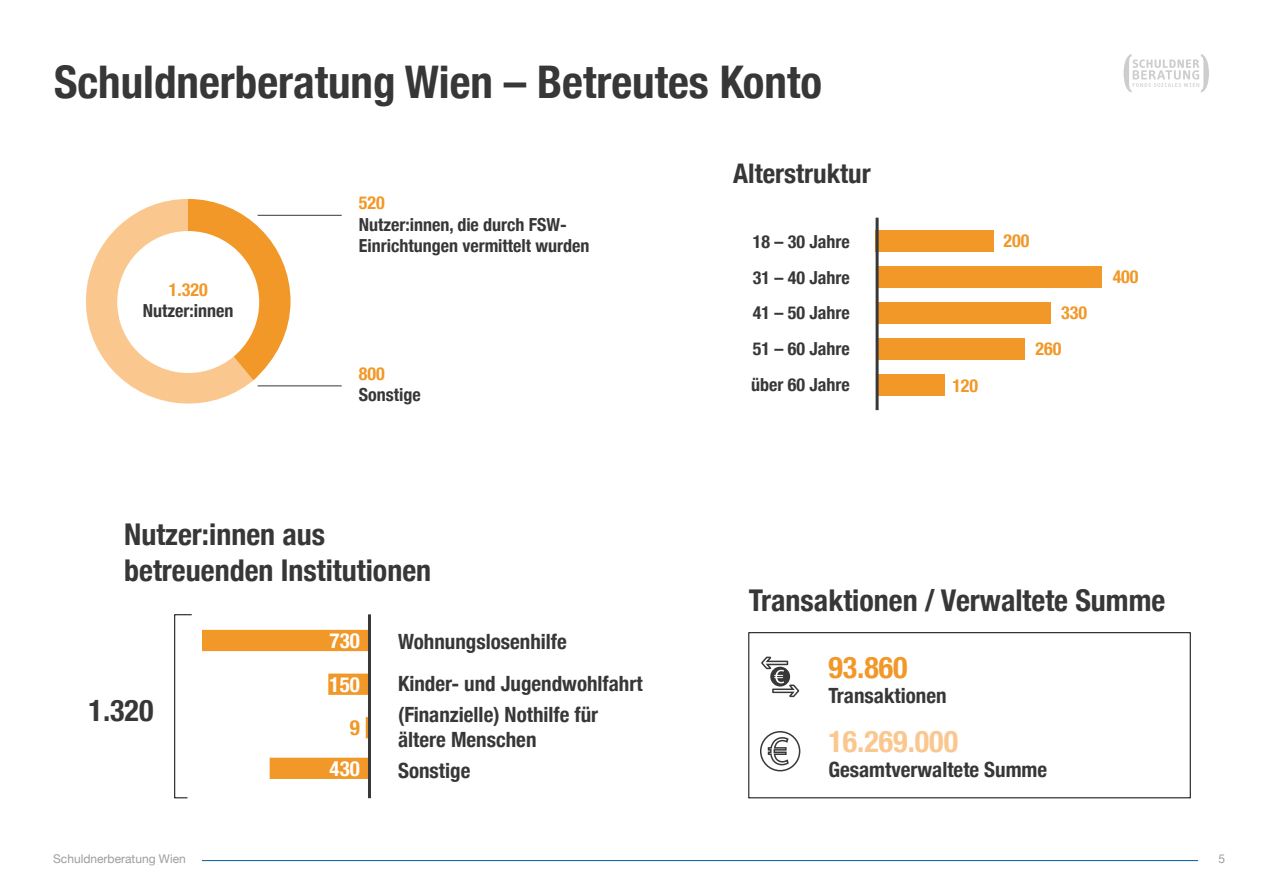
<style>
.page{position:relative;width:1263px;height:893px;background:#fff}
.page>*{position:absolute;margin:0;border:0;box-sizing:border-box;transform-origin:0 0}
.t1{font:700 condensed 45px "Helvetica Neue";color:#373737}
.t2{font:700 condensed 30px/36px "Helvetica Neue";color:#373737}
.t3{font:700 condensed 30px "Helvetica Neue";color:#fac78f}
.t4{font:700 condensed 30px "Helvetica Neue";color:#f19828}
.t5{font:700 condensed 27px "Helvetica Neue";color:#373737}
.t6{font:700 condensed 21px/25.2px "Helvetica Neue";color:#373737}
.t7{font:700 condensed 21px/43.5px "Helvetica Neue";color:#fff}
.t8{font:700 condensed 21px "Helvetica Neue";color:#f19828}
.t9{font:700 condensed 18px/21.6px "Helvetica Neue";color:#373737}
.t10{font:700 condensed 18px "Helvetica Neue";color:#f19828}
.t11{font:12px "Helvetica Neue";color:#9d9d9c}
</style>
<div class="page">
<hr style="left:202px;top:860px;width:996px;height:1px;background:#005d9f">
<svg style="left:1123px;top:54px;width:86px;height:39px"></svg>
<div style="left:876px;top:230px;width:118px;height:22px;background:#f19828"></div>
<div style="left:878px;top:266px;width:223px;height:21px;background:#f19828"></div>
<div style="left:877px;top:302px;width:173px;height:21px;background:#f19828"></div>
<div style="left:877px;top:374px;width:67px;height:21px;background:#f19828"></div>
<div style="left:877px;top:338px;width:148px;height:21px;background:#f19828"></div>
<hr style="left:876px;top:218px;width:3px;height:192px;background:#383838">
<div style="left:748px;top:632px;width:442px;height:166px;border:1px solid #020203"></div>
<svg style="left:85px;top:199px;width:206px;height:205px"></svg>
<div style="left:117px;top:231px;width:142px;height:142px;background:#fff;border-radius:50%"></div>
<hr style="left:258px;top:215px;width:84px;height:1px;background:#373737">
<hr style="left:258px;top:385px;width:84px;height:1px;background:#373737">
<svg style="left:762px;top:656px;width:38px;height:42px"></svg>
<svg style="left:760px;top:731px;width:41px;height:41px"></svg>
<svg style="left:174px;top:614px;width:18px;height:185px"></svg>
<div style="left:328px;top:674px;width:41px;height:21px;background:#f19828"></div>
<div style="left:202px;top:630px;width:167px;height:21px;background:#f19828"></div>
<hr style="left:366px;top:717px;width:3px;height:21px;background:#f19828">
<div style="left:270px;top:758px;width:99px;height:21px;background:#f19828"></div>
<hr style="left:368px;top:614px;width:3px;height:184px;background:#383838">
<h1 class="t1" style="left:54px;top:44px;width:769px">Schuldnerberatung Wien – Betreutes Konto</h1>
<p class="t10" style="left:169px;top:274px;width:40px">1.320</p>
<p class="t9" style="left:143px;top:299px;width:92px">Nutzer:innen</p>
<p class="t10" style="left:359px;top:188px;width:27px">520</p>
<p class="t9" style="left:359px;top:212px;width:232px">Nutzer:innen, die durch FSW-<br>Einrichtungen vermittelt wurden</p>
<p class="t10" style="left:359px;top:358px;width:27px">800</p>
<p class="t9" style="left:359px;top:383px;width:63px">Sonstige</p>
<h2 class="t2" style="left:124px;top:514px;width:309px">Nutzer:innen aus betreuenden Institutionen</h2>
<h2 class="t2" style="left:89px;top:690px;width:66px">1.320</h2>
<p class="t7" style="left:330px;top:618px;width:32px">730<br>150</p>
<p class="t8" style="left:350px;top:710px;width:12px">9</p>
<p class="t7" style="left:330px;top:745px;width:32px">430</p>
<p class="t6" style="left:398px;top:756px;width:74px">Sonstige</p>
<p class="t6" style="left:398px;top:628px;width:170px">Wohnungslosenhilfe</p>
<p class="t6" style="left:398px;top:669px;width:246px">Kinder- und Jugendwohlfahrt</p>
<p class="t6" style="left:398px;top:701px;width:202px">(Finanzielle) Nothilfe für ältere Menschen</p>
<h3 class="t5" style="left:733px;top:151px;width:139px">Alterstruktur</h3>
<p class="t9" style="left:753px;top:229px;width:98px">18 – 30 Jahre</p>
<p class="t9" style="left:753px;top:265px;width:98px">31 – 40 Jahre</p>
<p class="t9" style="left:753px;top:301px;width:98px">41 – 50 Jahre</p>
<p class="t10" style="left:1003px;top:226px;width:27px">200</p>
<p class="t10" style="left:1061px;top:298px;width:27px">330</p>
<p class="t9" style="left:753px;top:337px;width:98px">51 – 60 Jahre</p>
<p class="t10" style="left:1035px;top:334px;width:27px">260</p>
<p class="t9" style="left:751px;top:373px;width:100px">über 60 Jahre</p>
<p class="t10" style="left:952px;top:370px;width:27px">120</p>
<p class="t10" style="left:1113px;top:262px;width:27px">400</p>
<h2 class="t2" style="left:749px;top:580px;width:418px">Transaktionen / Verwaltete Summe</h2>
<h2 class="t4" style="left:828px;top:642px;width:81px">93.860</h2>
<p class="t6" style="left:828px;top:682px;width:120px">Transaktionen</p>
<h2 class="t3" style="left:828px;top:716px;width:131px">16.269.000</h2>
<p class="t6" style="left:828px;top:756px;width:220px">Gesamtverwaltete Summe</p>
<p class="t11" style="left:53px;top:850px;width:134px">Schuldnerberatung Wien</p>
<p class="t11" style="left:1218px;top:850px;width:8px">5</p>
</div>
